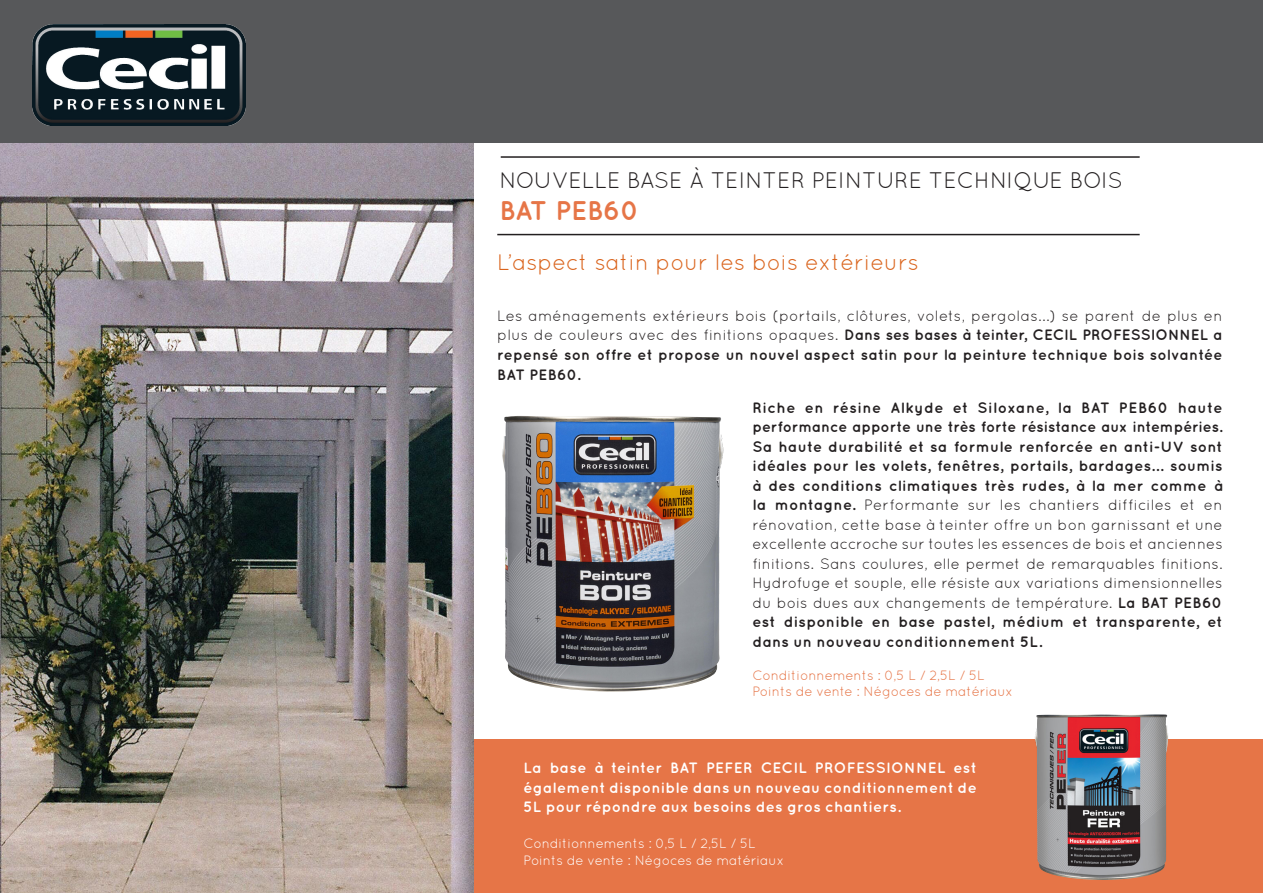
<style>
.page{position:relative;width:1263px;height:893px;background:#fff}
.page>*{position:absolute;margin:0;border:0;box-sizing:border-box;transform-origin:0 0}
.t1{font:700 27px "Quicksand";color:#e67547}
.t2{font:22.5px "Quicksand";color:#231f20}
.t3{font:22.5px "Quicksand";color:#da641d}
.t4{font:700 15px/19.5px "Quicksand";letter-spacing:.015em;color:#231f20;text-align:justify}
.t5{font:15px/19.5px "Quicksand";letter-spacing:.005em;color:#231f20;text-align:justify}
.t6{font:700 15px/19.5px "Quicksand";letter-spacing:.015em;color:#fff;text-align:justify}
.t7{font:13.5px "Quicksand";letter-spacing:-.01em;color:#e67547}
.t8{font:13.5px "Quicksand";letter-spacing:-.01em;color:#fff}
.s1{font-weight:400}
.s2{font-weight:700}
</style>
<div class="page">
<div style="left:0;top:0;width:1263px;height:143px;background:#57585a"></div>
<img style="left:33px;top:24px;width:212px;height:102px">
<div style="left:440px;top:739px;width:823px;height:154px;background:#e67547"></div>
<hr style="left:497px;top:234px;width:643px;height:1px;background:#231f20">
<hr style="left:501px;top:156px;width:639px;height:2px;background:#231f20">
<img style="left:0;top:143px;width:473px;height:750px">
<img style="left:502px;top:416px;width:222px;height:276px">
<img style="left:1035px;top:714px;width:133px;height:166px">
<p class="t2" style="left:500px;top:167px;width:625px">NOUVELLE BASE À TEINTER PEINTURE TECHNIQUE BOIS</p>
<p class="t1" style="left:500px;top:195px;width:142px">BAT PEB60</p>
<p class="t3" style="left:497px;top:249px;width:423px">L’aspect satin pour les bois extérieurs</p>
<p class="t4" style="left:497px;top:306px;width:727px"><span class="s1">Les aménagements extérieurs bois (portails, clôtures, volets, pergolas...) se parent de plus en plus de couleurs avec des finitions opaques.</span> Dans ses bases à teinter, CECIL PROFESSIONNEL a repensé son offre et propose un nouvel aspect satin pour la peinture technique bois solvantée BAT PEB60.</p>
<p class="t4" style="left:752px;top:397px;width:472px">Riche en résine Alkyde et Siloxane, la BAT PEB60 haute performance apporte une très forte résistance aux intempéries.<br>Sa haute durabilité et sa formule renforcée en anti-UV sont idéales pour les volets, fenêtres, portails, bardages... soumis</p>
<p class="t4" style="left:752px;top:475px;width:472px">à des conditions climatiques très rudes, à la mer comme à la montagne. <span class="s1">Performante sur les chantiers difficiles et en</span></p>
<p class="t5" style="left:752px;top:514px;width:472px">rénovation, cette base à teinter offre un bon garnissant et une excellente accroche sur toutes les essences de bois et anciennes finitions. Sans coulures, elle permet de remarquables finitions.<br>Hydrofuge et souple, elle résiste aux variations dimensionnelles du bois dues aux changements de température. <span class="s2">La BAT PEB60 est disponible en base pastel, médium et transparente, et dans un nouveau conditionnement 5L.</span></p>
<p class="t7" style="left:752px;top:667px;width:234px">Conditionnements : 0,5 L / 2,5L / 5L</p>
<p class="t7" style="left:752px;top:684px;width:262px">Points de vente : Négoces de matériaux</p>
<p class="t6" style="left:523px;top:758px;width:455px">La base à teinter BAT PEFER CECIL PROFESSIONNEL est également disponible dans un nouveau conditionnement de 5L pour répondre aux besoins des gros chantiers.</p>
<p class="t8" style="left:523px;top:836px;width:234px">Conditionnements : 0,5 L / 2,5L / 5L</p>
<p class="t8" style="left:523px;top:852px;width:262px">Points de vente : Négoces de matériaux</p>
</div>
